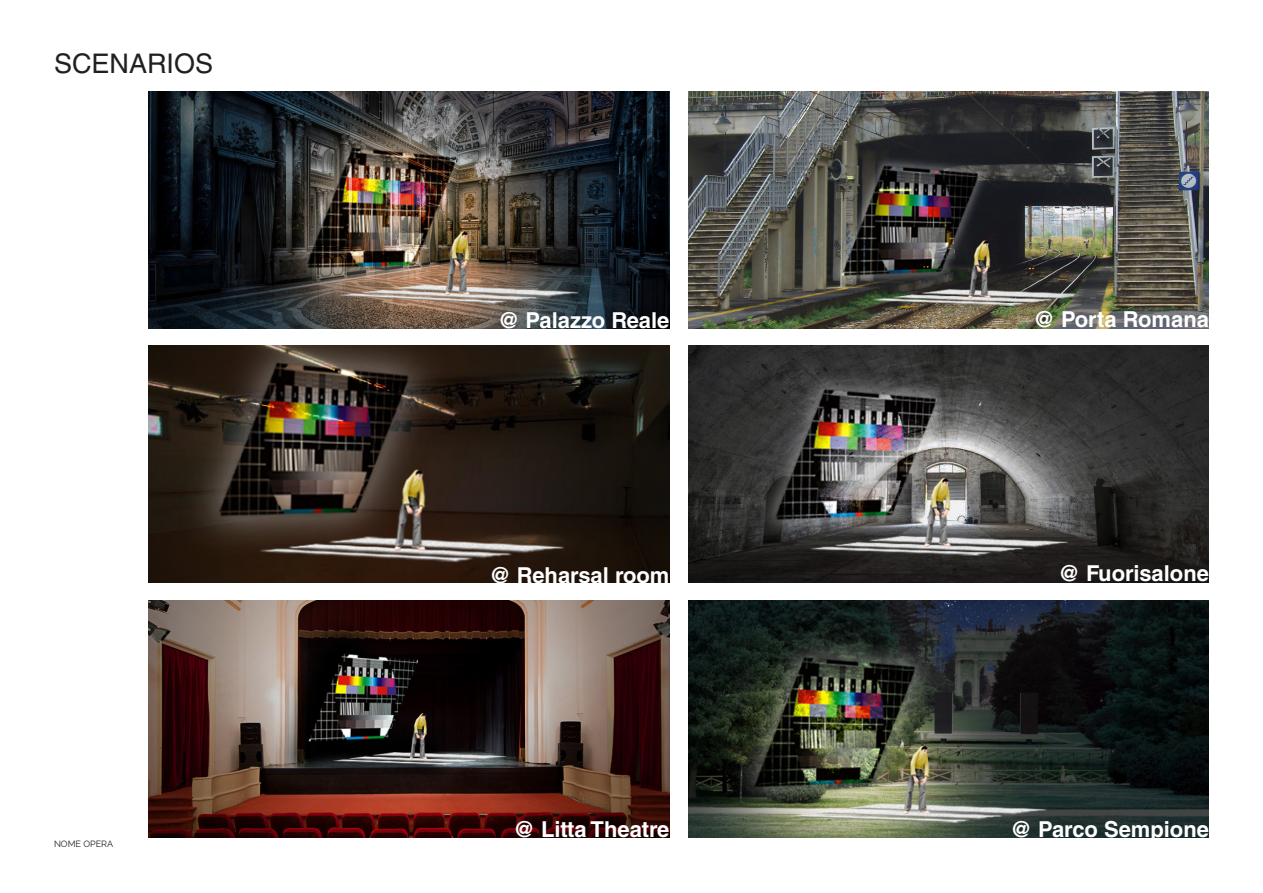
<style>
.page{position:relative;width:1263px;height:893px;background:#fff}
.page>*{position:absolute;margin:0;border:0;box-sizing:border-box;transform-origin:0 0}
.t1{font:27px "Helvetica LT Std";color:#231f20}
.t2{font:700 21.9px "Helvetica LT Std";color:#fff}
.t3{font:9px "Raleway";color:#231f20}
</style>
<div class="page">
<img style="left:149px;top:346px;width:520px;height:237px">
<img style="left:149px;top:91px;width:520px;height:237px">
<img style="left:149px;top:600px;width:520px;height:237px">
<img style="left:688px;top:346px;width:521px;height:237px">
<img style="left:688px;top:91px;width:521px;height:237px">
<img style="left:688px;top:600px;width:521px;height:237px">
<p class="t1" style="left:54px;top:48px;width:161px">SCENARIOS</p>
<p class="t3" style="left:54px;top:839px;width:61px">NOME OPERA</p>
<p class="t2" style="left:498px;top:307px;width:173px">@ Palazzo Reale</p>
<p class="t2" style="left:489px;top:562px;width:181px">@ Reharsal room</p>
<p class="t2" style="left:1033px;top:306px;width:177px">@ Porta Romana</p>
<p class="t2" style="left:1058px;top:560px;width:152px">@ Fuorisalone</p>
<p class="t2" style="left:513px;top:816px;width:157px">@ Litta Theatre</p>
<p class="t2" style="left:1010px;top:816px;width:200px">@ Parco Sempione</p>
</div>
